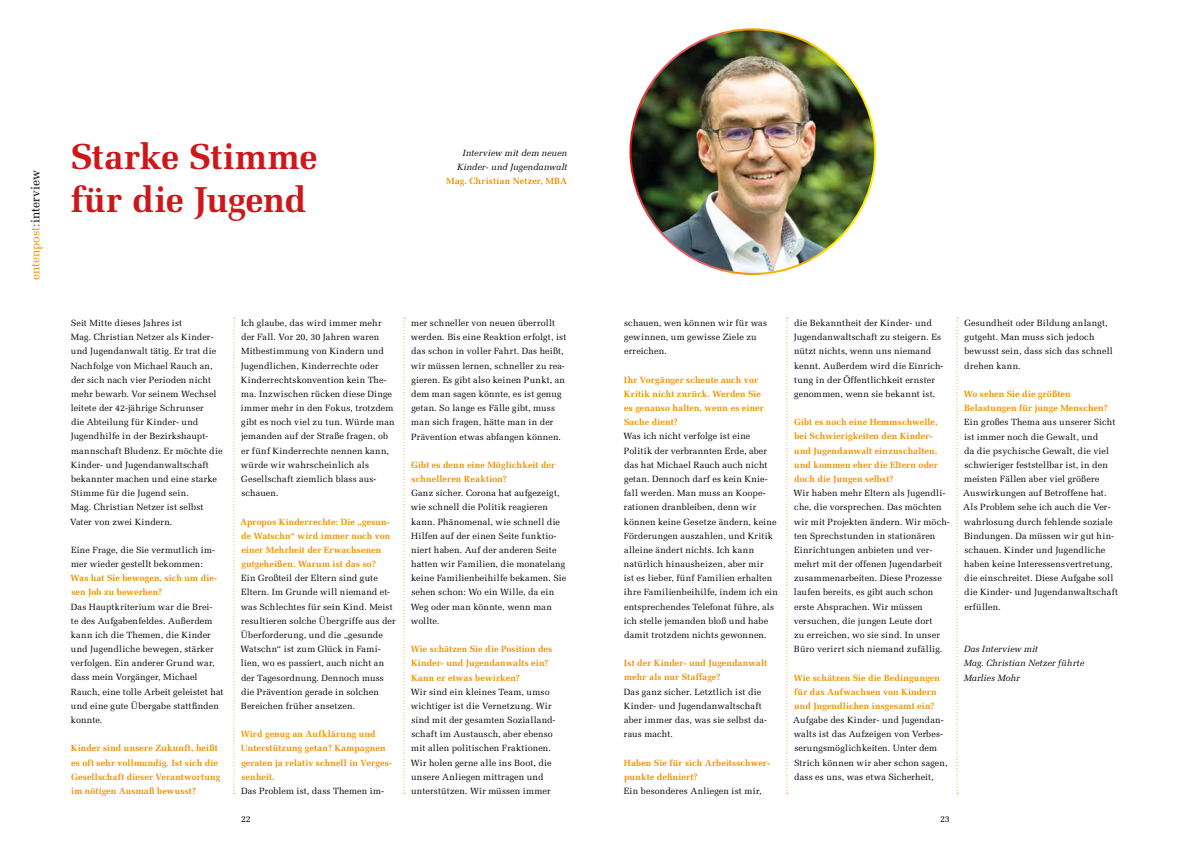
<style>
.page{position:relative;width:1191px;height:842px;background:#fff}
.page>*{position:absolute;margin:0;border:0;box-sizing:border-box;transform-origin:0 0}
.t1{font:700 36px/43.2px "Melior";letter-spacing:-.01em;color:#cd171a}
.t2{font:12px "Melior";letter-spacing:-.005em;color:#f39200}
.t3{font:9px/14.2px "Melior";letter-spacing:.015em;color:#000}
.t4{font:700 9px/14.2px "Melior";letter-spacing:.01em;color:#f39200}
.t5{font:italic 9px/14.2px "Melior";letter-spacing:.005em;color:#000;text-align:right}
.s1{color:#cd171a}
.s2{color:#000}
</style>
<div class="page">
<svg style="left:233px;top:317px;width:2px;height:477px"></svg>
<svg style="left:786px;top:317px;width:2px;height:477px"></svg>
<svg style="left:403px;top:317px;width:2px;height:477px"></svg>
<svg style="left:956px;top:317px;width:2px;height:477px"></svg>
<img style="left:630px;top:29px;width:245px;height:245px;border-radius:122px">
<h2 class="t2" style="left:28px;top:280px;width:111px;rotate:-90deg">entenpost<span class="s1">:</span><span class="s2">interview</span></h2>
<h1 class="t1" style="left:71px;top:135px;width:248px">Starke Stimme für die Jugend</h1>
<p class="t5" style="left:457px;top:146px;width:111px">Interview mit dem neuen<br>Kinder- und Jugendanwalt</p>
<p class="t4" style="left:446px;top:174px;width:122px">Mag. Christian Netzer, MBA</p>
<p class="t3" style="left:70px;top:316px;width:154px">Seit Mitte dieses Jahres ist<br>Mag. Christian Netzer als Kinder&shy;und Jugendanwalt tätig. Er trat die<br>Nachfolge von Michael Rauch an, der sich nach vier Perioden nicht mehr bewarb. Vor seinem Wechsel leitete der 42-jährige Schrunser<br>die Abteilung für Kinder- und<br>Jugendhilfe in der Bezirkshaupt&shy;mannschaft Bludenz. Er möchte die<br>Kinder- und Jugendanwaltschaft bekannter machen und eine starke<br>Stimme für die Jugend sein.<br>Mag. Christian Netzer ist selbst<br>Vater von zwei Kindern.</p>
<p class="t3" style="left:71px;top:543px;width:146px">Eine Frage, die Sie vermutlich im&shy;mer wieder gestellt bekommen:</p>
<p class="t4" style="left:71px;top:571px;width:148px">Was hat Sie bewogen, sich um die&shy;sen Job zu bewerben?</p>
<p class="t3" style="left:71px;top:599px;width:155px">Das Hauptkriterium war die Brei-<br>te des Aufgabenfeldes. Außerdem kann ich die Themen, die Kinder&shy;und Jugendliche bewegen, stärker verfolgen. Ein anderer Grund war, dass mein Vorgänger, Michael<br>Rauch, eine tolle Arbeit geleistet hat und eine gute Übergabe stattfinden konnte.</p>
<p class="t4" style="left:71px;top:741px;width:151px">Kinder sind unsere Zukunft, heißt es oft sehr vollmundig. Ist sich die Gesellschaft dieser Verantwortung im nötigen Ausmaß bewusst?</p>
<p class="t3" style="left:241px;top:316px;width:156px">Ich glaube, das wird immer mehr der Fall. Vor 20, 30 Jahren waren<br>Mitbestimmung von Kindern und<br>Jugendlichen, Kinderrechte oder<br>Kinderrechtskonvention kein The&shy;ma. Inzwischen rücken diese Dinge immer mehr in den Fokus, trotzdem gibt es noch viel zu tun. Würde man jemanden auf der Straße fragen, ob er fünf Kinderrechte nennen kann, würde wir wahrscheinlich als<br>Gesellschaft ziemlich blass aus&shy;schauen.</p>
<p class="t4" style="left:240px;top:514px;width:152px">Apropos Kinderrechte: Die „gesun&shy;de Watschn“ wird immer noch von einer Mehrheit der Erwachsenen gutgeheißen. Warum ist das so?</p>
<p class="t3" style="left:240px;top:571px;width:157px">Ein Großteil der Eltern sind gute Eltern. Im Grunde will niemand et&shy;was Schlechtes für sein Kind. Meist resultieren solche Übergriffe aus der Überforderung, und die „gesunde Watschn“ ist zum Glück in Fami&shy;lien, wo es passiert, auch nicht an der Tagesordnung. Dennoch muss die Prävention gerade in solchen Bereichen früher ansetzen.</p>
<p class="t4" style="left:241px;top:727px;width:153px">Wird genug an Aufklärung und<br>Unterstützung getan? Kampagnen geraten ja relativ schnell in Verges&shy;senheit.</p>
<p class="t3" style="left:241px;top:784px;width:144px">Das Problem ist, dass Themen im-</p>
<p class="t3" style="left:411px;top:316px;width:157px">mer schneller von neuen überrollt werden. Bis eine Reaktion erfolgt, ist das schon in voller Fahrt. Das heißt, wir müssen lernen, schneller zu rea&shy;gieren. Es gibt also keinen Punkt, an dem man sagen könnte, es ist genug getan. So lange es Fälle gibt, muss man sich fragen, hätte man in der Prävention etwas abfangen können.</p>
<p class="t4" style="left:411px;top:458px;width:145px">Gibt es denn eine Möglichkeit der schnelleren Reaktion?</p>
<p class="t3" style="left:411px;top:486px;width:157px">Ganz sicher. Corona hat aufgezeigt, wie schnell die Politik reagieren kann. Phänomenal, wie schnell die<br>Hilfen auf der einen Seite funktio&shy;niert haben. Auf der anderen Seite hatten wir Familien, die monatelang keine Familienbeihilfe bekamen. Sie sehen schon: Wo ein Wille, da ein<br>Weg oder man könnte, wenn man wollte.</p>
<p class="t4" style="left:411px;top:642px;width:143px">Wie schätzen Sie die Position des<br>Kinder- und Jugendanwalts ein?<br>Kann er etwas bewirken?</p>
<p class="t3" style="left:411px;top:685px;width:146px">Wir sind ein kleines Team, umso wichtiger ist die Vernetzung. Wir sind mit der gesamten Sozialland&shy;schaft im Austausch, aber ebenso mit allen politischen Fraktionen.<br>Wir holen gerne alle ins Boot, die unsere Anliegen mittragen und unterstützen. Wir müssen immer</p>
<p class="t3" style="left:624px;top:316px;width:144px">schauen, wen können wir für was gewinnen, um gewisse Ziele zu erreichen.</p>
<p class="t4" style="left:624px;top:372px;width:141px">Ihr Vorgänger scheute auch vor<br>Kritik nicht zurück. Werden Sie es genauso halten, wenn es einer<br>Sache dient?</p>
<p class="t3" style="left:623px;top:429px;width:156px">Was ich nicht verfolge ist eine Politik der verbrannten Erde, aber das hat Michael Rauch auch nicht getan. Dennoch darf es kein Knie&shy;fall werden. Man muss an Koope&shy;rationen dranbleiben, denn wir können keine Gesetze ändern, keine Förderungen auszahlen, und Kritik alleine ändert nichts. Ich kann natürlich hinausheizen, aber mir<br>ist es lieber, fünf Familien erhalten ihre Familienbeihilfe, indem ich ein entsprechendes Telefonat führe, als ich stelle jemanden bloß und habe damit trotzdem nichts gewonnen.</p>
<p class="t4" style="left:624px;top:656px;width:145px">Ist der Kinder- und Jugendanwalt mehr als nur Staffage?</p>
<p class="t3" style="left:624px;top:684px;width:145px">Das ganz sicher. Letztlich ist die<br>Kinder- und Jugendanwaltschaft aber immer das, was sie selbst da&shy;raus macht.</p>
<p class="t4" style="left:624px;top:755px;width:148px">Haben Sie für sich Arbeitsschwer&shy;punkte definiert?</p>
<p class="t3" style="left:624px;top:784px;width:139px">Ein besonderes Anliegen ist mir,</p>
<p class="t3" style="left:794px;top:316px;width:151px">die Bekanntheit der Kinder- und Jugendanwaltschaft zu steigern. Es nützt nichts, wenn uns niemand kennt. Außerdem wird die Einrich&shy;tung in der Öffentlichkeit ernster genommen, wenn sie bekannt ist.</p>
<p class="t4" style="left:794px;top:415px;width:145px">Gibt es noch eine Hemmschwelle, bei Schwierigkeiten den Kinder&shy;und Jugendanwalt einzuschalten, und kommen eher die Eltern oder doch die Jungen selbst?</p>
<p class="t3" style="left:793px;top:486px;width:158px">Wir haben mehr Eltern als Jugendli&shy;che, die vorsprechen. Das möchten wir mit Projekten ändern. Wir möch&shy;ten Sprechstunden in stationären Einrichtungen anbieten und ver&shy;mehrt mit der offenen Jugendarbeit zusammenarbeiten. Diese Prozesse laufen bereits, es gibt auch schon erste Absprachen. Wir müssen versuchen, die jungen Leute dort<br>zu erreichen, wo sie sind. In unser Büro verirrt sich niemand zufällig.</p>
<p class="t4" style="left:793px;top:670px;width:148px">Wie schätzen Sie die Bedingungen für das Aufwachsen von Kindern und Jugendlichen insgesamt ein?</p>
<p class="t3" style="left:793px;top:713px;width:156px">Aufgabe des Kinder- und Jugendan&shy;walts ist das Aufzeigen von Verbes&shy;serungsmöglichkeiten. Unter dem Strich können wir aber schon sagen, dass es uns, was etwa Sicherheit,</p>
<p class="t3" style="left:241px;top:812px;width:11px">22</p>
<p class="t3" style="left:940px;top:812px;width:11px">23</p>
<p class="t3" style="left:964px;top:316px;width:150px">Gesundheit oder Bildung anlangt, gutgeht. Man muss sich jedoch bewusst sein, dass sich das schnell drehen kann.</p>
<p class="t4" style="left:963px;top:387px;width:145px">Wo sehen Sie die größten<br>Belastungen für junge Menschen?</p>
<p class="t3" style="left:963px;top:415px;width:156px">Ein großes Thema aus unserer Sicht ist immer noch die Gewalt, und<br>da die psychische Gewalt, die viel schwieriger feststellbar ist, in den meisten Fällen aber viel größere<br>Auswirkungen auf Betroffene hat.<br>Als Problem sehe ich auch die Ver&shy;wahrlosung durch fehlende soziale<br>Bindungen. Da müssen wir gut hin&shy;schauen. Kinder und Jugendliche haben keine Interessensvertretung, die einschreitet. Diese Aufgabe soll die Kinder- und Jugendanwaltschaft erfüllen.</p>
<p class="t5" style="left:963px;top:642px;width:122px;text-align:left">Das Interview mit<br>Mag. Christian Netzer führte<br>Marlies Mohr</p>
</div>
